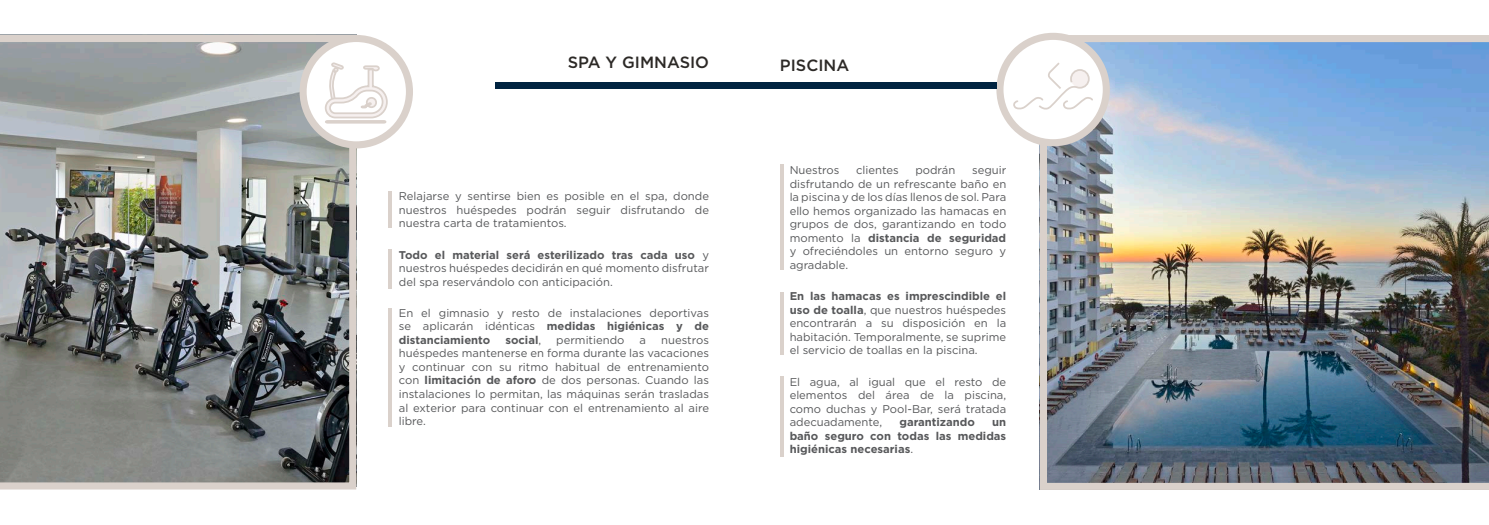
<style>
.page{position:relative;width:1489px;height:525px;background:#fff}
.page>*{position:absolute;margin:0;border:0;box-sizing:border-box;transform-origin:0 0}
.Título{font:500 16.25px "Gotham";color:#2c2926}
.t1{font:11.25px/13.5px "Gotham";color:#57585a;text-align:justify}
.t2{font:700 11.25px/13.5px "Gotham";color:#57585a;text-align:justify}
.s1{font-weight:700}
.s2{font-weight:400}
</style>
<div class="page">
<img style="left:1039px;top:35px;width:449px;height:454px">
<img style="left:0;top:35px;width:356px;height:454px">
<hr style="left:388px;top:190px;width:4px;height:37px;background:#dad1cb">
<hr style="left:388px;top:249px;width:4px;height:40px;background:#dad1cb">
<hr style="left:388px;top:308px;width:4px;height:118px;background:#dad1cb">
<svg style="left:303px;top:38px;width:106px;height:107px"></svg>
<div style="left:299px;top:35px;width:114px;height:113px;border:7px solid #dad1cb;border-radius:50%"></div>
<svg style="left:324px;top:61px;width:64px;height:64px"></svg>
<hr style="left:780px;top:164px;width:3px;height:105px;background:#dad1cb">
<hr style="left:780px;top:292px;width:3px;height:62px;background:#dad1cb">
<hr style="left:780px;top:376px;width:3px;height:80px;background:#dad1cb">
<svg style="left:999px;top:36px;width:107px;height:107px"></svg>
<div style="left:996px;top:33px;width:113px;height:113px;border:7px solid #dad1cb;border-radius:50%"></div>
<svg style="left:1011px;top:61px;width:83px;height:51px"></svg>
<div style="left:495px;top:82px;width:501px;height:6px;background:#002340"></div>
<p class="Título" style="left:567px;top:52px;width:143px">SPA Y GIMNASIO</p>
<p class="t1" style="left:399px;top:189px;width:311px">Relajarse y sentirse bien es posible en el spa, donde nuestros huéspedes podrán seguir disfrutando de nuestra carta de tratamientos.</p>
<p class="t1" style="left:399px;top:247px;width:311px"><span class="s1">Todo el material será esterilizado tras cada uso</span> y nuestros huéspedes decidirán en qué momento disfrutar del spa reservándolo con anticipación.</p>
<p class="t1" style="left:399px;top:306px;width:311px">En el gimnasio y resto de instalaciones deportivas se aplicarán idénticas <span class="s1">medidas higiénicas y de distanciamiento</span></p>
<p class="t2" style="left:505px;top:333px;width:37px">social<span class="s2">,</span></p>
<p class="t1" style="left:556px;top:333px;width:70px">permitiendo</p>
<p class="t1" style="left:639px;top:333px;width:8px">a</p>
<p class="t1" style="left:399px;top:333px;width:311px;text-indent:262px">nuestros huéspedes mantenerse en forma durante las vacaciones y continuar con su ritmo habitual de entrenamiento con <span class="s1">limitación de aforo</span> de dos personas. Cuando las instalaciones lo permitan, las máquinas serán trasladas al exterior para continuar con el entrenamiento al aire libre.</p>
<p class="Título" style="left:780px;top:55px;width:71px">PISCINA</p>
<p class="t1" style="left:789px;top:163px;width:51px">Nuestros</p>
<p class="t1" style="left:856px;top:163px;width:44px">clientes</p>
<p class="t1" style="left:915px;top:163px;width:41px">podrán</p>
<p class="t1" style="left:789px;top:163px;width:218px;text-indent:182px">seguir disfrutando de un refrescante baño en la piscina y de los días llenos de sol. Para ello hemos organizado las hamacas en grupos de dos, garantizando en todo momento la <span class="s1">distancia de seguridad </span>y ofreciéndoles un entorno seguro y agradable.</p>
<p class="t1" style="left:789px;top:289px;width:218px"><span class="s1">En las hamacas es imprescindible el uso de toalla</span>, que nuestros huéspedes encontrarán a su disposición en la habitación. Temporalmente, se suprime el servicio de toallas en la piscina.</p>
<p class="t1" style="left:789px;top:374px;width:218px">El agua, al igual que el resto de elementos del área de la piscina, como duchas y Pool-Bar, será tratada adecuadamente,</p>
<p class="t2" style="left:899px;top:415px;width:77px">garantizando</p>
<p class="t2" style="left:789px;top:415px;width:218px;text-indent:202px">un baño seguro con todas las medidas higiénicas necesarias<span class="s2">.</span></p>
</div>
